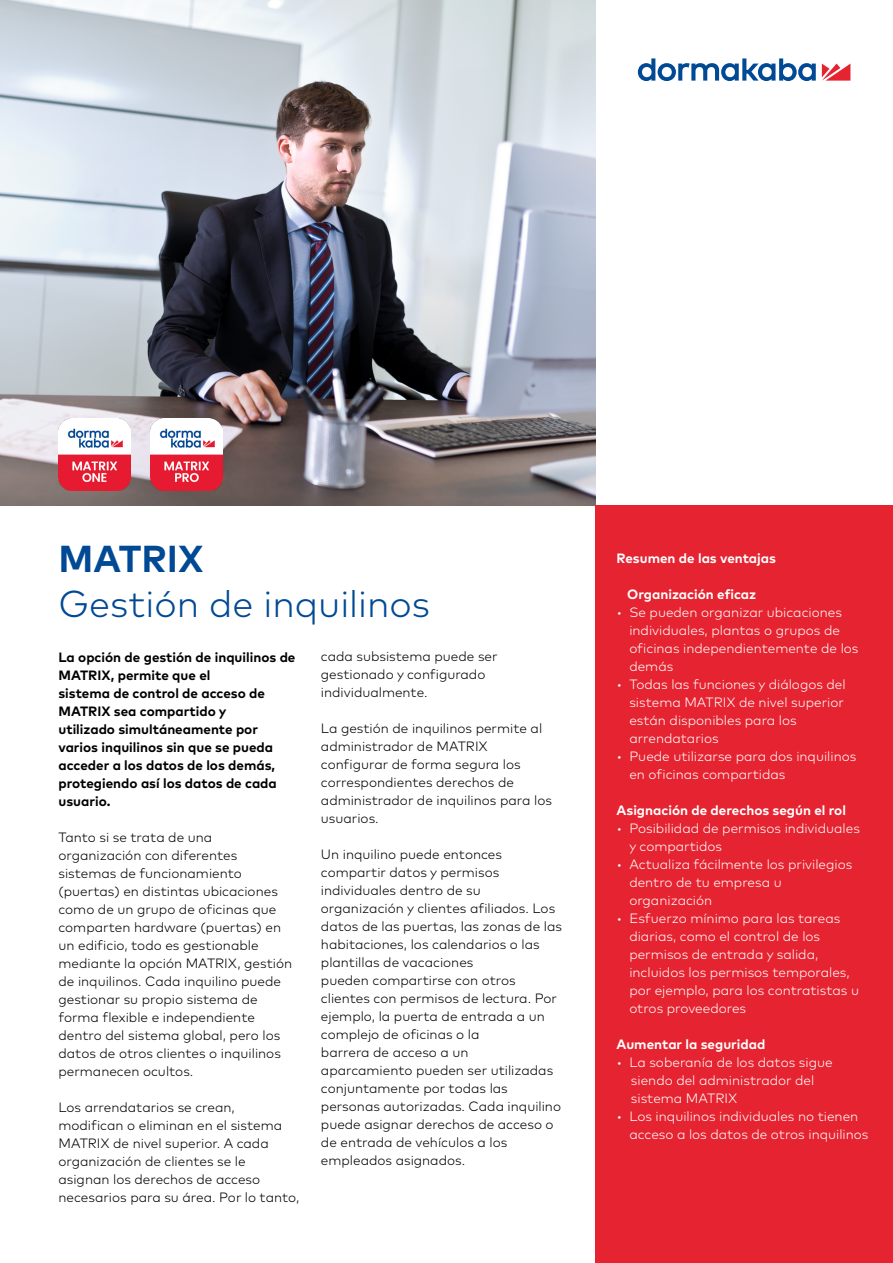
<style>
.page{position:relative;width:893px;height:1263px;background:#fff}
.page>*{position:absolute;margin:0;border:0;box-sizing:border-box;transform-origin:0 0}
.t1{font:300 37.5px "Mark Pro";color:#004994}
.t2{font:700 37.5px "Mark Pro";color:#004994}
.t3{font:300 13.5px/18px "Mark Pro";color:#000}
.t4{font:300 13.5px/18px "Mark Pro";color:#fff}
.t5{font:700 13.5px/18px "Mark Pro";color:#000}
.t6{font:700 13.5px "Mark Pro";color:#fff}
</style>
<div class="page">
<svg style="left:822px;top:64px;width:28px;height:17px"></svg>
<svg style="left:638px;top:58px;width:178px;height:23px"></svg>
<img style="left:0;top:0;width:595px;height:505px">
<img style="left:58px;top:418px;width:72px;height:72px">
<img style="left:150px;top:418px;width:72px;height:72px">
<div style="left:595px;top:505px;width:298px;height:758px;background:#e62330"></div>
<h1 class="t2" style="left:58px;top:530px;width:146px">MATRIX</h1>
<h1 class="t1" style="left:58px;top:575px;width:373px">Gestión de inquilinos</h1>
<p class="t5" style="left:58px;top:647px;width:238px">La opción de gestión de inquilinos de<br>MATRIX, permite que el<br>sistema de control de acceso de<br>MATRIX sea compartido y<br>utilizado simultáneamente por varios inquilinos sin que se pueda acceder a los datos de los demás, protegiendo así los datos de cada usuario.</p>
<p class="t3" style="left:58px;top:827px;width:235px">Tanto si se trata de una organización con diferentes sistemas de funcionamiento (puertas) en distintas ubicaciones como de un grupo de oficinas que comparten hardware (puertas) en un edificio, todo es gestionable mediante la opción MATRIX, gestión de inquilinos. Cada inquilino puede gestionar su propio sistema de forma flexible e independiente dentro del sistema global, pero los datos de otros clientes o inquilinos permanecen ocultos.</p>
<p class="t3" style="left:58px;top:1097px;width:242px">Los arrendatarios se crean, modifican o eliminan en el sistema<br>MATRIX de nivel superior. A cada organización de clientes se le asignan los derechos de acceso necesarios para su área. Por lo tanto,</p>
<p class="t3" style="left:321px;top:647px;width:178px">cada subsistema puede ser gestionado y configurado individualmente.</p>
<p class="t3" style="left:321px;top:719px;width:233px">La gestión de inquilinos permite al administrador de MATRIX configurar de forma segura los correspondientes derechos de administrador de inquilinos para los usuarios.</p>
<p class="t3" style="left:321px;top:845px;width:243px">Un inquilino puede entonces compartir datos y permisos individuales dentro de su organización y clientes afiliados. Los datos de las puertas, las zonas de las habitaciones, los calendarios o las plantillas de vacaciones<br>pueden compartirse con otros clientes con permisos de lectura. Por ejemplo, la puerta de entrada a un complejo de oficinas o la<br>barrera de acceso a un aparcamiento pueden ser utilizadas conjuntamente por todas las personas autorizadas. Cada inquilino puede asignar derechos de acceso o de entrada de vehículos a los empleados asignados.</p>
<p class="t6" style="left:617px;top:547px;width:161px">Resumen de las ventajas</p>
<p class="t6" style="left:627px;top:583px;width:130px">Organización eficaz</p>
<p class="t4" style="left:629px;top:602px;width:231px;text-indent:-13px">• Se pueden organizar ubicaciones individuales, plantas o grupos de oficinas independientemente de los demás</p>
<p class="t4" style="left:629px;top:674px;width:218px;text-indent:-13px">• Todas las funciones y diálogos del sistema MATRIX de nivel superior están disponibles para los arrendatarios</p>
<p class="t4" style="left:629px;top:746px;width:229px;text-indent:-13px">• Puede utilizarse para dos inquilinos en oficinas compartidas</p>
<p class="t6" style="left:617px;top:799px;width:231px">Asignación de derechos según el rol</p>
<p class="t4" style="left:629px;top:818px;width:232px;text-indent:-13px">• Posibilidad de permisos individuales y compartidos</p>
<p class="t4" style="left:629px;top:854px;width:224px;text-indent:-13px">• Actualiza fácilmente los privilegios dentro de tu empresa u organización</p>
<p class="t4" style="left:629px;top:908px;width:231px;text-indent:-13px">• Esfuerzo mínimo para las tareas diarias, como el control de los permisos de entrada y salida, incluidos los permisos temporales, por ejemplo, para los contratistas u otros proveedores</p>
<p class="t6" style="left:617px;top:1033px;width:150px">Aumentar la seguridad</p>
<p class="t4" style="left:631px;top:1052px;width:203px;text-indent:-14px">• La soberanía de los datos sigue siendo del administrador del sistema MATRIX</p>
<p class="t4" style="left:629px;top:1106px;width:241px;text-indent:-13px">• Los inquilinos individuales no tienen acceso a los datos de otros inquilinos</p>
</div>
